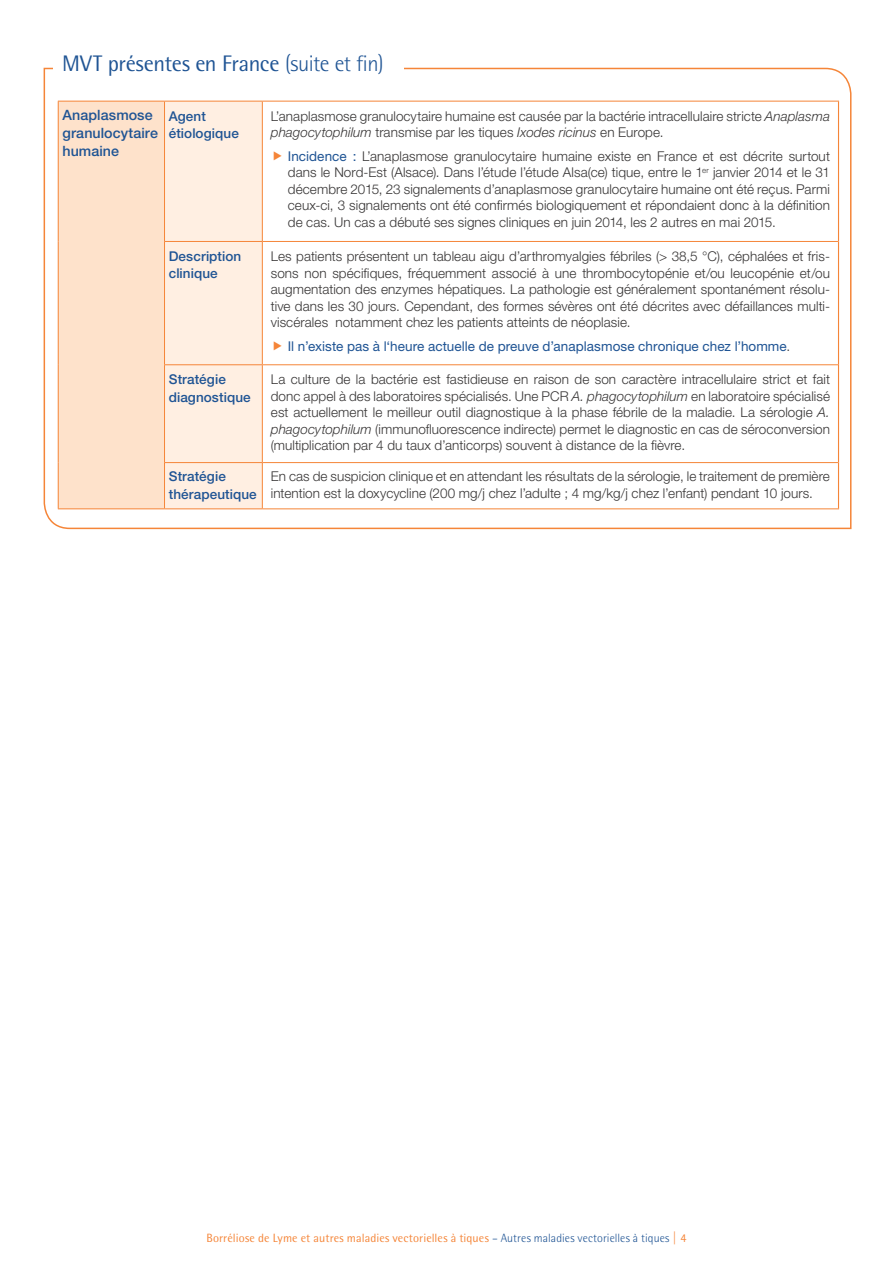
<style>
.page{position:relative;width:893px;height:1263px;background:#fff}
.page>*{position:absolute;margin:0;border:0;box-sizing:border-box;transform-origin:0 0}
.Titre_1{font:22.5px "Rotis Semi Sans Std";letter-spacing:-.01em;color:#1f5494}
.t1{font:500 14.25px/18px "Helvetica Neue LT Std";letter-spacing:.005em;color:#1f5494}
.t2{font:300 13.5px/16.5px "Helvetica Neue LT Std";letter-spacing:.005em;color:#373535;text-align:justify}
.t3{font:500 13.5px/17.2px "Helvetica Neue LT Std";letter-spacing:.005em;color:#1f5494}
.t4{font:13.5px "Helvetica Neue LT Std";letter-spacing:.005em;color:#1f5494}
.t5{font:12px "Rotis Semi Sans Std";letter-spacing:.01em;color:#f58538}
.s1{font-weight:300}
.s2{font-style:italic}
.s3{font-weight:400;color:#1f5494}
.s4{font-weight:300;color:#373535}
.s5{font-weight:300;color:#1f5494}
.s6{font-weight:700;font-size:12.75px}
</style>
<div class="page">
<svg style="left:43px;top:67px;width:809px;height:463px"></svg>
<div style="left:54px;top:55px;width:350px;height:26px;background:#fff"></div>
<svg style="left:274px;top:151px;width:8px;height:9px"></svg>
<svg style="left:274px;top:341px;width:8px;height:9px"></svg>
<p class="Titre_1" style="left:62px;top:50px;width:323px">MVT présentes en France <span class="s1">(suite et fin)</span></p>
<p class="t1" style="left:62px;top:106px;width:97px">Anaplasmose granulocytaire humaine</p>
<p class="t3" style="left:169px;top:107px;width:72px">Agent étiologique</p>
<p class="t2" style="left:271px;top:107px;width:561px">L’anaplasmose granulocytaire humaine est causée par la bactérie intracellulaire stricte <span class="s2">Anaplasma phagocytophilum</span> transmise par les tiques <span class="s2">Ixodes ricinus</span> en Europe.</p>
<p class="t2" style="left:288px;top:148px;width:544px"><span class="s3">Incidence :</span> L’anaplasmose granulocytaire humaine existe en France et est décrite surtout dans le Nord-Est (Alsace). Dans l’étude l’étude Alsa(ce) tique, entre le 1<sup>er</sup> janvier 2014 et le 31 décembre 2015, 23 signalements d’anaplasmose granulocytaire humaine ont été reçus. Parmi ceux-ci, 3 signalements ont été confirmés biologiquement et répondaient donc à la définition de cas. Un cas a débuté ses signes cliniques en juin 2014, les 2 autres en mai 2015.</p>
<p class="t3" style="left:169px;top:248px;width:74px">Description clinique</p>
<p class="t2" style="left:271px;top:248px;width:561px">Les patients présentent un tableau aigu d’arthromyalgies fébriles (&gt; 38,5 °C), céphalées et fris&shy;sons non spécifiques, fréquemment associé à une thrombocytopénie et/ou leucopénie et/ou augmentation des enzymes hépatiques. La pathologie est généralement spontanément résolu&shy;tive dans les 30 jours. Cependant, des formes sévères ont été décrites avec défaillances multi&shy;viscérales notamment chez les patients atteints de néoplasie.</p>
<p class="t4" style="left:288px;top:338px;width:504px">Il n’existe pas à l‘heure actuelle de preuve d’anaplasmose chronique chez l’homme<span class="s4">.</span></p>
<p class="t3" style="left:169px;top:371px;width:83px">Stratégie diagnostique</p>
<p class="t2" style="left:271px;top:371px;width:561px">La culture de la bactérie est fastidieuse en raison de son caractère intracellulaire strict et fait donc appel à des laboratoires spécialisés. Une PCR <span class="s2">A. phagocytophilum</span> en laboratoire spécialisé est actuellement le meilleur outil diagnostique à la phase fébrile de la maladie. La sérologie <span class="s2">A. phagocytophilum</span> (immunofluorescence indirecte) permet le diagnostic en cas de séroconversion (multiplication par 4 du taux d’anticorps) souvent à distance de la fièvre.</p>
<p class="t3" style="left:169px;top:468px;width:90px">Stratégie thérapeutique</p>
<p class="t2" style="left:271px;top:468px;width:561px">En cas de suspicion clinique et en attendant les résultats de la sérologie, le traitement de première intention est la doxycycline (200 mg/j chez l’adulte ; 4 mg/kg/j chez l’enfant) pendant 10 jours.</p>
<p class="t5" style="left:206px;top:1231px;width:482px">Borréliose de Lyme et autres maladies vectorielles à tiques <span class="s5">– Autres maladies vectorielles à tiques</span> <span class="s6">|</span> 4</p>
</div>
